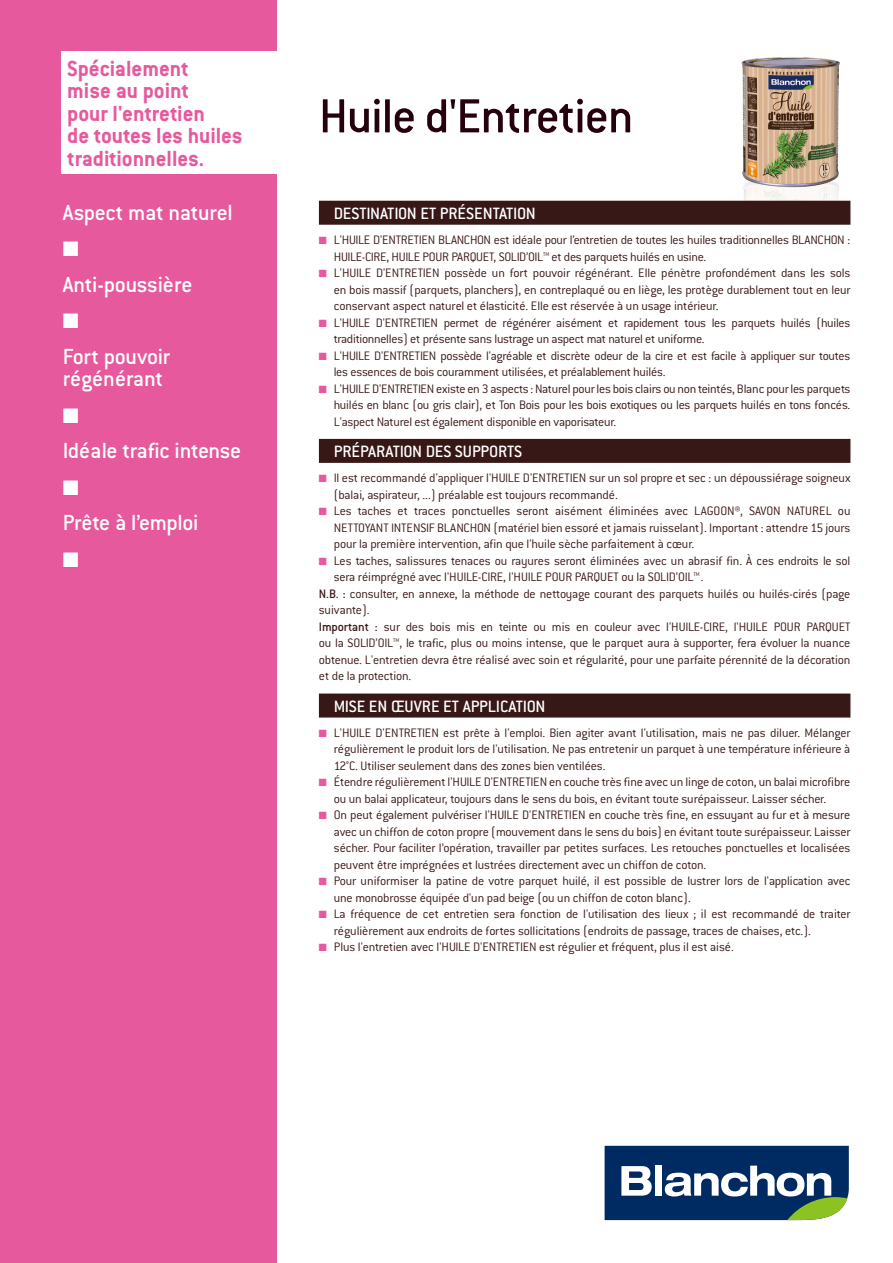
<style>
.page{position:relative;width:893px;height:1263px;background:#fff}
.page>*{position:absolute;margin:0;border:0;box-sizing:border-box;transform-origin:0 0}
.t1{font:500 52.5px "Conduit ITC";letter-spacing:-.02em;color:#26000c}
.t2{font:500 24px/22.5px "Conduit ITC";letter-spacing:-.01em;color:#fff}
.t3{font:700 24px/22.5px "Conduit ITC";color:#e6599d}
.t4{font:21px "Zapf Dingbats ITC";color:#fff}
.t5{font:500 18px "Conduit ITC";letter-spacing:-.01em;color:#fff}
.t6{font:300 13.5px/16.5px "Conduit ITC";letter-spacing:-.015em;color:#381817}
.t7{font:300 6px "Conduit ITC";color:#381817}
.s1{color:#e6599d}
.s2{font-weight:500}
</style>
<div class="page">
<img style="left:731px;top:57px;width:120px;height:159px">
<div style="left:0;top:0;width:276px;height:1263px;background:#e6599d"></div>
<div style="left:319px;top:201px;width:531px;height:24px;background:#381817"></div>
<div style="left:319px;top:439px;width:531px;height:24px;background:#381817"></div>
<div style="left:319px;top:693px;width:531px;height:24px;background:#381817"></div>
<div style="left:62px;top:51px;width:220px;height:123px;background:#fff"></div>
<svg style="left:605px;top:1146px;width:244px;height:74px"></svg>
<h2 class="t3" style="left:67px;top:57px;width:177px">Spécialement<br>mise au point<br>pour l'entretien<br>de toutes les huiles traditionnelles.</h2>
<h2 class="t2" style="left:63px;top:201px;width:171px">Aspect mat naturel</h2>
<h3 class="t4" style="left:63px;top:239px;width:17px">■</h3>
<h2 class="t2" style="left:63px;top:273px;width:131px">Anti-poussière</h2>
<h3 class="t4" style="left:63px;top:311px;width:17px">■</h3>
<h2 class="t2" style="left:63px;top:345px;width:109px">Fort pouvoir régénérant</h2>
<h3 class="t4" style="left:63px;top:406px;width:17px">■</h3>
<h2 class="t2" style="left:63px;top:439px;width:180px">Idéale trafic intense</h2>
<h3 class="t4" style="left:63px;top:478px;width:17px">■</h3>
<h2 class="t2" style="left:63px;top:511px;width:137px">Prête à l’emploi</h2>
<h3 class="t4" style="left:63px;top:550px;width:17px">■</h3>
<h1 class="t1" style="left:319px;top:86px;width:316px">Huile d'Entretien</h1>
<h3 class="t5" style="left:334px;top:203px;width:204px">DESTINATION ET PRÉSENTATION</h3>
<p class="t6" style="left:334px;top:232px;width:518px;text-indent:-15px"><span class="s1">■</span> L'HUILE D'ENTRETIEN BLANCHON est idéale pour l’entretien de toutes les huiles traditionnelles BLANCHON :<br>HUILE-CIRE, HUILE POUR PARQUET, SOLID’OIL</p>
<p class="t7" style="left:543px;top:250px;width:8px">TM</p>
<p class="t6" style="left:551px;top:248px;width:156px">et des parquets huilés en usine.</p>
<p class="t6" style="left:334px;top:265px;width:518px;text-align:justify;text-indent:-15px"><span class="s1">■</span> L'HUILE D'ENTRETIEN possède un fort pouvoir régénérant. Elle pénètre profondément dans les sols en bois massif (parquets, planchers), en contreplaqué ou en liège, les protège durablement tout en leur conservant aspect naturel et élasticité. Elle est réservée à un usage intérieur.</p>
<p class="t6" style="left:334px;top:314px;width:518px;text-indent:-15px"><span class="s1">■</span> L'HUILE D'ENTRETIEN permet de régénérer aisément et rapidement tous les parquets huilés (huiles traditionnelles) et présente sans lustrage un aspect mat naturel et uniforme.</p>
<p class="t6" style="left:334px;top:347px;width:518px;text-indent:-15px"><span class="s1">■</span> L'HUILE D'ENTRETIEN possède l'agréable et discrète odeur de la cire et est facile à appliquer sur toutes les essences de bois couramment utilisées, et préalablement huilés.</p>
<p class="t6" style="left:334px;top:380px;width:518px;text-align:justify;text-indent:-15px"><span class="s1">■</span> L'HUILE D'ENTRETIEN existe en 3 aspects : Naturel pour les bois clairs ou non teintés, Blanc pour les parquets huilés en blanc (ou gris clair), et Ton Bois pour les bois exotiques ou les parquets huilés en tons foncés.<br>L'aspect Naturel est également disponible en vaporisateur.</p>
<h3 class="t5" style="left:334px;top:441px;width:190px">PRÉPARATION DES SUPPORTS</h3>
<p class="t6" style="left:334px;top:470px;width:518px;text-indent:-15px"><span class="s1">■</span> Il est recommandé d'appliquer l'HUILE D'ENTRETIEN sur un sol propre et sec : un dépoussiérage soigneux (balai, aspirateur, ...) préalable est toujours recommandé.</p>
<p class="t6" style="left:334px;top:503px;width:518px;text-align:justify;text-indent:-15px"><span class="s1">■</span> Les taches et traces ponctuelles seront aisément éliminées avec LAGOON®, SAVON NATUREL ou NETTOYANT INTENSIF BLANCHON (matériel bien essoré et jamais ruisselant). Important : attendre 15 jours pour la première intervention, afin que l'huile sèche parfaitement à cœur.</p>
<p class="t6" style="left:334px;top:552px;width:518px;text-indent:-15px"><span class="s1">■</span> Les taches, salissures tenaces ou rayures seront éliminées avec un abrasif fin. À ces endroits le sol sera réimprégné avec l'HUILE-CIRE, l'HUILE POUR PARQUET ou la SOLID’OIL</p>
<p class="t7" style="left:693px;top:571px;width:8px">TM</p>
<p class="t6" style="left:319px;top:569px;width:533px;text-indent:382px">.<br><span class="s2">N.B. :</span> consulter, en annexe, la méthode de nettoyage courant des parquets huilés ou huilés-cirés (page suivante).<br><span class="s2">Important :</span> sur des bois mis en teinte ou mis en couleur avec l'HUILE-CIRE, l'HUILE POUR PARQUET ou la SOLID’OIL</p>
<p class="t7" style="left:393px;top:637px;width:8px">TM</p>
<p class="t6" style="left:319px;top:635px;width:533px;text-align:justify;text-indent:81px">, le trafic, plus ou moins intense, que le parquet aura à supporter, fera évoluer la nuance obtenue. L'entretien devra être réalisé avec soin et régularité, pour une parfaite pérennité de la décoration et de la protection.</p>
<h3 class="t5" style="left:334px;top:696px;width:213px">MISE EN ŒUVRE ET APPLICATION</h3>
<p class="t6" style="left:334px;top:724px;width:518px;text-align:justify;text-indent:-15px"><span class="s1">■</span> L'HUILE D'ENTRETIEN est prête à l'emploi. Bien agiter avant l'utilisation, mais ne pas diluer. Mélanger régulièrement le produit lors de l'utilisation. Ne pas entretenir un parquet à une température inférieure à 12°C. Utiliser seulement dans des zones bien ventilées.</p>
<p class="t6" style="left:334px;top:774px;width:518px;text-indent:-15px"><span class="s1">■</span> Étendre régulièrement l'HUILE D'ENTRETIEN en couche très fine avec un linge de coton, un balai microfibre ou un balai applicateur, toujours dans le sens du bois, en évitant toute surépaisseur. Laisser sécher.</p>
<p class="t6" style="left:334px;top:807px;width:518px;text-align:justify;text-indent:-15px"><span class="s1">■</span> On peut également pulvériser l'HUILE D'ENTRETIEN en couche très fine, en essuyant au fur et à mesure avec un chiffon de coton propre (mouvement dans le sens du bois) en évitant toute surépaisseur. Laisser sécher. Pour faciliter l’opération, travailler par petites surfaces. Les retouches ponctuelles et localisées peuvent être imprégnées et lustrées directement avec un chiffon de coton.</p>
<p class="t6" style="left:334px;top:873px;width:518px;text-indent:-15px"><span class="s1">■</span> Pour uniformiser la patine de votre parquet huilé, il est possible de lustrer lors de l'application avec une monobrosse équipée d'un pad beige (ou un chiffon de coton blanc).</p>
<p class="t6" style="left:334px;top:906px;width:518px;text-indent:-15px"><span class="s1">■</span> La fréquence de cet entretien sera fonction de l'utilisation des lieux ; il est recommandé de traiter régulièrement aux endroits de fortes sollicitations (endroits de passage, traces de chaises, etc.).</p>
<p class="t6" style="left:319px;top:939px;width:417px"><span class="s1">■</span> Plus l'entretien avec l'HUILE D'ENTRETIEN est régulier et fréquent, plus il est aisé.</p>
</div>
